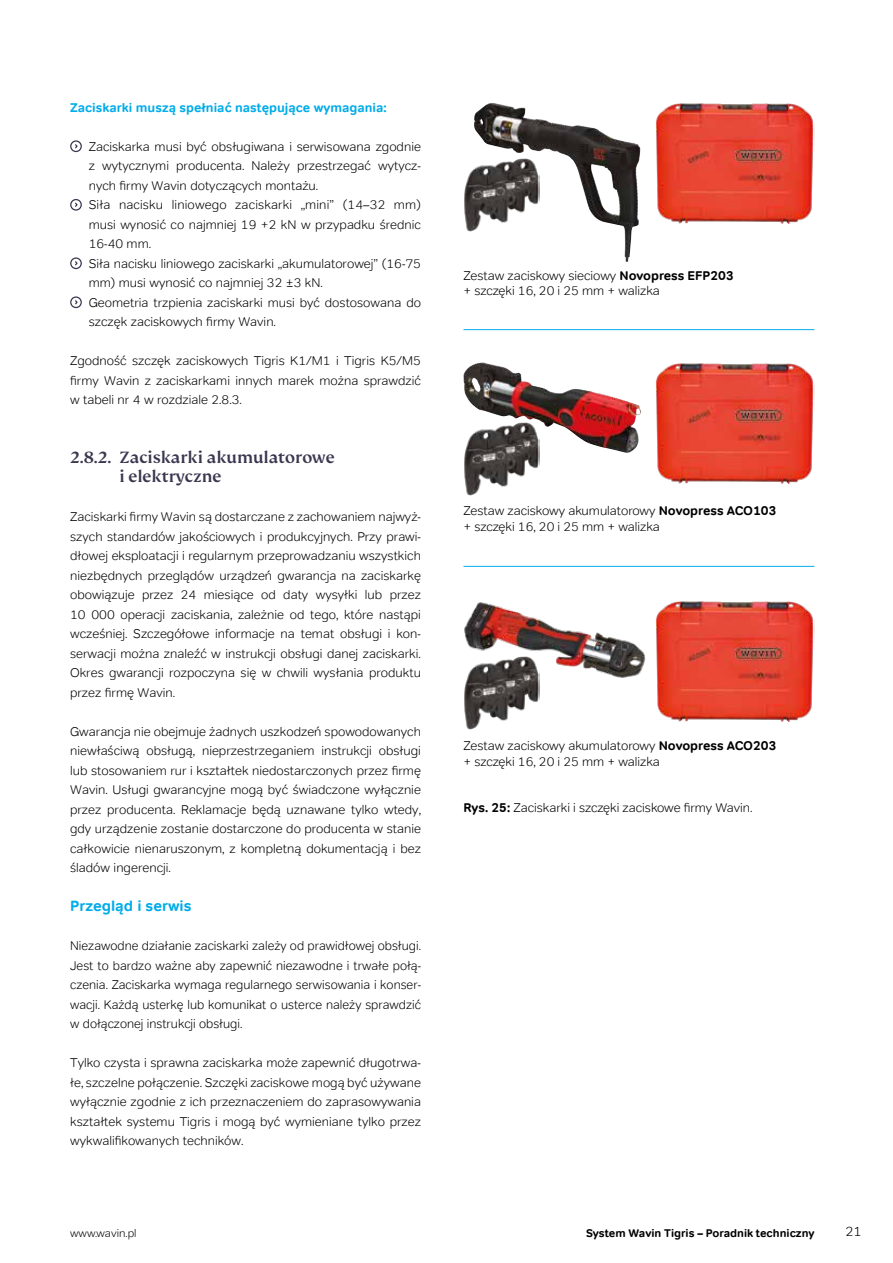
<style>
.page{position:relative;width:893px;height:1263px;background:#fff}
.page>*{position:absolute;margin:0;border:0;box-sizing:border-box;transform-origin:0 0}
.t1{font:500 18px/19.5px "FS Kim";color:#3a374f}
.t2{font:700 15px "Tondo";color:#00ace9}
.t3{font:300 13.5px "Tondo";color:#000}
.t4{font:300 12.75px/19.5px "Tondo";color:#000;text-align:justify}
.t5{font:700 12.75px "Tondo";color:#00ace9}
.t6{font:700 11.25px "Tondo";color:#000}
.t7{font:300 11.25px "Tondo";color:#000}
.s1{font-weight:700}
</style>
<div class="page">
<div style="left:70px;top:140px;width:12px;height:12px;border:1px solid #3a374f;border-radius:50%"></div>
<svg style="left:75px;top:144px;width:4px;height:6px"></svg>
<div style="left:70px;top:199px;width:12px;height:12px;border:1px solid #3a374f;border-radius:50%"></div>
<div style="left:70px;top:257px;width:12px;height:12px;border:1px solid #3a374f;border-radius:50%"></div>
<svg style="left:75px;top:261px;width:4px;height:6px"></svg>
<div style="left:70px;top:296px;width:12px;height:12px;border:1px solid #3a374f;border-radius:50%"></div>
<svg style="left:75px;top:300px;width:4px;height:6px"></svg>
<img style="left:474px;top:103px;width:166px;height:159px">
<img style="left:464px;top:159px;width:75px;height:73px">
<img style="left:656px;top:103px;width:158px;height:121px">
<img style="left:464px;top:453px;width:75px;height:43px">
<img style="left:463px;top:362px;width:178px;height:91px">
<img style="left:656px;top:363px;width:158px;height:120px">
<img style="left:464px;top:680px;width:75px;height:49px">
<img style="left:656px;top:601px;width:158px;height:121px">
<img style="left:464px;top:602px;width:182px;height:78px">
<hr style="left:463px;top:329px;width:351px;height:1px;background:#00ace9">
<hr style="left:463px;top:566px;width:351px;height:1px;background:#00ace9">
<p class="t5" style="left:70px;top:99px;width:318px">Zaciskarki muszą spełniać następujące wymagania:</p>
<p class="t4" style="left:89px;top:136px;width:334px;text-align:left">Zaciskarka musi być obsługiwana i serwisowana zgodnie z wytycznymi producenta. Należy przestrzegać wytycz&shy;nych firmy Wavin dotyczących montażu.<br>Siła nacisku liniowego zaciskarki „mini” (14–32 mm) musi wynosić co najmniej 19 +2 kN w przypadku średnic 16-40 mm.<br>Siła nacisku liniowego zaciskarki „akumulatorowej” (16-75 mm) musi wynosić co najmniej 32 ±3 kN.<br>Geometria trzpienia zaciskarki musi być dostosowana do szczęk zaciskowych firmy Wavin.</p>
<p class="t4" style="left:70px;top:351px;width:352px">Zgodność szczęk zaciskowych Tigris K1/M1 i Tigris K5/M5 firmy Wavin z zaciskarkami innych marek można sprawdzić w tabeli nr 4 w rozdziale 2.8.3.</p>
<h1 class="t1" style="left:119px;top:447px;width:217px;text-indent:-49px">2.8.2. Zaciskarki akumulatorowe i elektryczne</h1>
<p class="t4" style="left:70px;top:507px;width:352px">Zaciskarki firmy Wavin są dostarczane z zachowaniem najwyż&shy;szych standardów jakościowych i produkcyjnych. Przy prawi&shy;dłowej eksploatacji i regularnym przeprowadzaniu wszystkich niezbędnych przeglądów urządzeń gwarancja na zaciskarkę obowiązuje przez 24 miesiące od daty wysyłki lub przez 10 000 operacji zaciskania, zależnie od tego, które nastąpi wcześniej. Szczegółowe informacje na temat obsługi i kon&shy;serwacji można znaleźć w instrukcji obsługi danej zaciskarki.<br>Okres gwarancji rozpoczyna się w chwili wysłania produktu przez firmę Wavin.</p>
<p class="t4" style="left:70px;top:721px;width:352px">Gwarancja nie obejmuje żadnych uszkodzeń spowodowanych niewłaściwą obsługą, nieprzestrzeganiem instrukcji obsługi lub stosowaniem rur i kształtek niedostarczonych przez firmę Wavin. Usługi gwarancyjne mogą być świadczone wyłącznie przez producenta. Reklamacje będą uznawane tylko wtedy, gdy urządzenie zostanie dostarczone do producenta w stanie całkowicie nienaruszonym, z kompletną dokumentacją i bez śladów ingerencji.</p>
<p class="t2" style="left:70px;top:897px;width:123px">Przegląd i serwis</p>
<p class="t4" style="left:70px;top:936px;width:352px">Niezawodne działanie zaciskarki zależy od prawidłowej obsługi.<br>Jest to bardzo ważne aby zapewnić niezawodne i trwałe połą&shy;czenia. Zaciskarka wymaga regularnego serwisowania i konser&shy;wacji. Każdą usterkę lub komunikat o usterce należy sprawdzić w dołączonej instrukcji obsługi.</p>
<p class="t4" style="left:70px;top:1053px;width:352px">Tylko czysta i sprawna zaciskarka może zapewnić długotrwa&shy;łe, szczelne połączenie. Szczęki zaciskowe mogą być używane wyłącznie zgodnie z ich przeznaczeniem do zaprasowywania kształtek systemu Tigris i mogą być wymieniane tylko przez wykwalifikowanych techników.</p>
<p class="t4" style="left:463px;top:268px;width:272px;line-height:15.3px">Zestaw zaciskowy sieciowy <span class="s1">Novopress EFP203 </span>+ szczęki 16, 20 i 25 mm + walizka</p>
<p class="t4" style="left:463px;top:503px;width:314px;line-height:15.3px">Zestaw zaciskowy akumulatorowy <span class="s1">Novopress ACO103 </span>+ szczęki 16, 20 i 25 mm + walizka</p>
<p class="t4" style="left:463px;top:738px;width:314px;line-height:15.3px">Zestaw zaciskowy akumulatorowy <span class="s1">Novopress ACO203 </span>+ szczęki 16, 20 i 25 mm + walizka</p>
<p class="t4" style="left:463px;top:797px;width:291px"><span class="s1">Rys. 25:</span> Zaciskarki i szczęki zaciskowe firmy Wavin.</p>
<p class="t7" style="left:70px;top:1227px;width:68px">www.wavin.pl</p>
<p class="t6" style="left:586px;top:1226px;width:230px">System Wavin Tigris – Poradnik techniczny</p>
<p class="t3" style="left:845px;top:1223px;width:18px">21</p>
</div>
